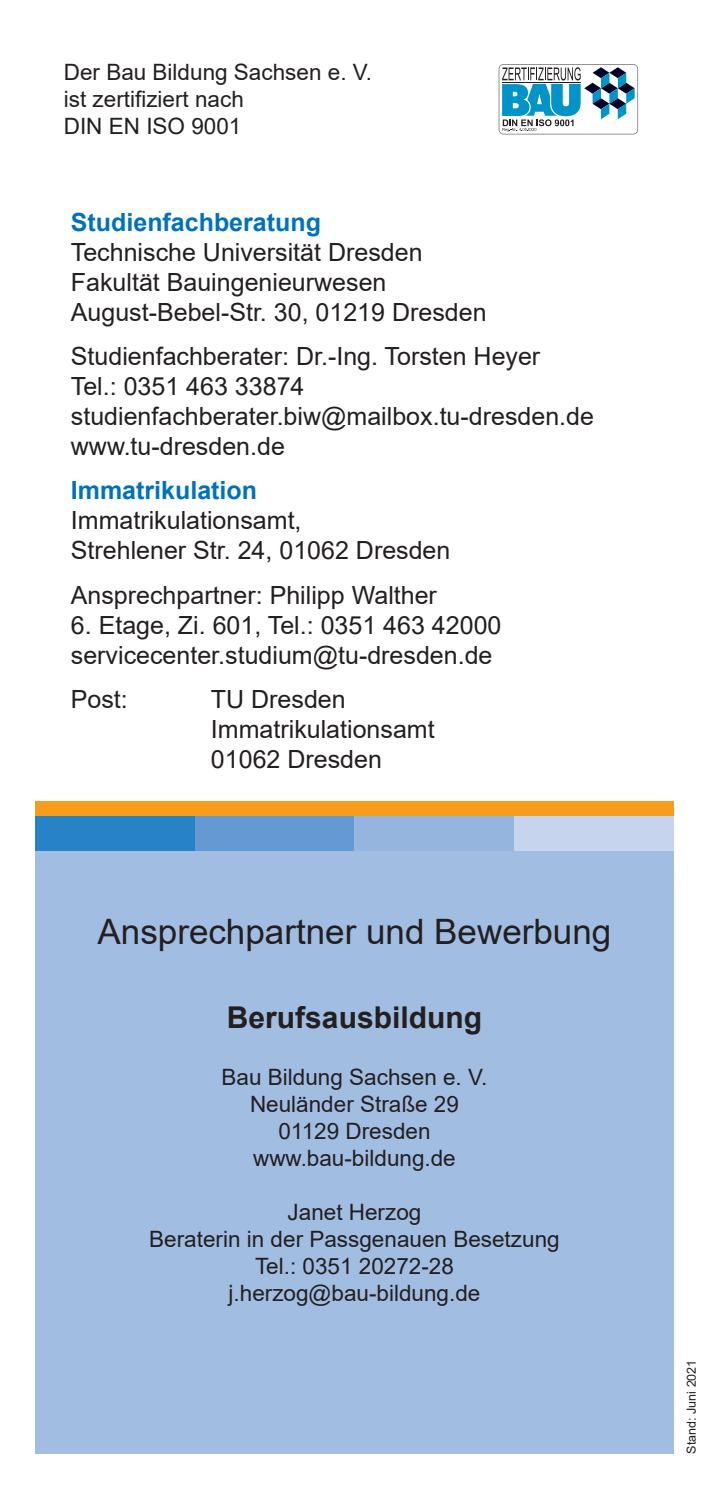
<style>
.page{position:relative;width:709px;height:1489px;background:#fff}
.page>*{position:absolute;margin:0;border:0;box-sizing:border-box;transform-origin:0 0}
.t1{font:35px "Arial";color:#231f20}
.t2{font:700 30px "Arial";color:#231f20}
.t3{font:25px/30px "Arial";color:#231f20}
.t4{font:700 25px "Arial";color:#0072bc}
.t5{font:22.5px/27px "Arial";color:#231f20;text-align:center}
.t6{font:12.5px "Arial";color:#231f20}
</style>
<div class="page">
<div style="left:35px;top:850px;width:638px;height:603px;background:#a2bde2"></div>
<div style="left:35px;top:815px;width:160px;height:35px;background:#2783c5"></div>
<div style="left:195px;top:815px;width:159px;height:35px;background:#6599d1"></div>
<div style="left:354px;top:815px;width:160px;height:35px;background:#95b5de"></div>
<div style="left:514px;top:815px;width:159px;height:35px;background:#c6d5ed"></div>
<div style="left:35px;top:801px;width:638px;height:14px;background:#f89c1c"></div>
<svg style="left:498px;top:64px;width:140px;height:70px"></svg>
<div style="left:499px;top:65px;width:138px;height:69px;background:#fff;border-radius:4px"></div>
<svg style="left:502px;top:67px;width:132px;height:65px"></svg>
<p class="t5" style="left:64px;top:59px;width:310px;text-align:left">Der Bau Bildung Sachsen e. V. ist zertifiziert nach<br>DIN EN ISO 9001</p>
<p class="t4" style="left:71px;top:213px;width:252px">Studienfachberatung</p>
<p class="t3" style="left:71px;top:239px;width:417px">Technische Universität Dresden<br>Fakultät Bauingenieurwesen<br>August-Bebel-Str. 30, 01219 Dresden</p>
<p class="t3" style="left:71px;top:341px;width:524px">Studienfachberater: Dr.-Ing. Torsten Heyer<br>Tel.: 0351 463 33874 studienfachberater.biw@mailbox.tu-dresden.de www.tu-dresden.de</p>
<p class="t4" style="left:71px;top:481px;width:188px">Immatrikulation</p>
<p class="t3" style="left:71px;top:508px;width:381px">Immatrikulationsamt,<br>Strehlener Str. 24, 01062 Dresden</p>
<p class="t3" style="left:71px;top:582px;width:367px">Ansprechpartner: Philipp Walther</p>
<p class="t3" style="left:71px;top:609px;width:432px">6. Etage, Zi. 601, Tel.: 0351 463 42000 servicecenter.studium@tu-dresden.de</p>
<p class="t3" style="left:71px;top:686px;width:58px">Post:</p>
<p class="t3" style="left:211px;top:686px;width:225px">TU Dresden<br>Immatrikulationsamt<br>01062 Dresden</p>
<h1 class="t1" style="left:97px;top:918px;width:515px">Ansprechpartner und Bewerbung</h1>
<p class="t2" style="left:227px;top:1005px;width:257px">Berufsausbildung</p>
<p class="t5" style="left:222px;top:1063px;width:267px">Bau Bildung Sachsen e. V.<br>Neuländer Straße 29<br>01129 Dresden www.bau-bildung.de</p>
<p class="t5" style="left:149px;top:1200px;width:412px">Janet Herzog<br>Beraterin in der Passgenauen Besetzung<br>Tel.: 0351 20272-28 j.herzog@bau-bildung.de</p>
<p class="t6" style="left:683px;top:1453px;width:95px;rotate:-90deg">Stand: Juni 2021</p>
</div>
